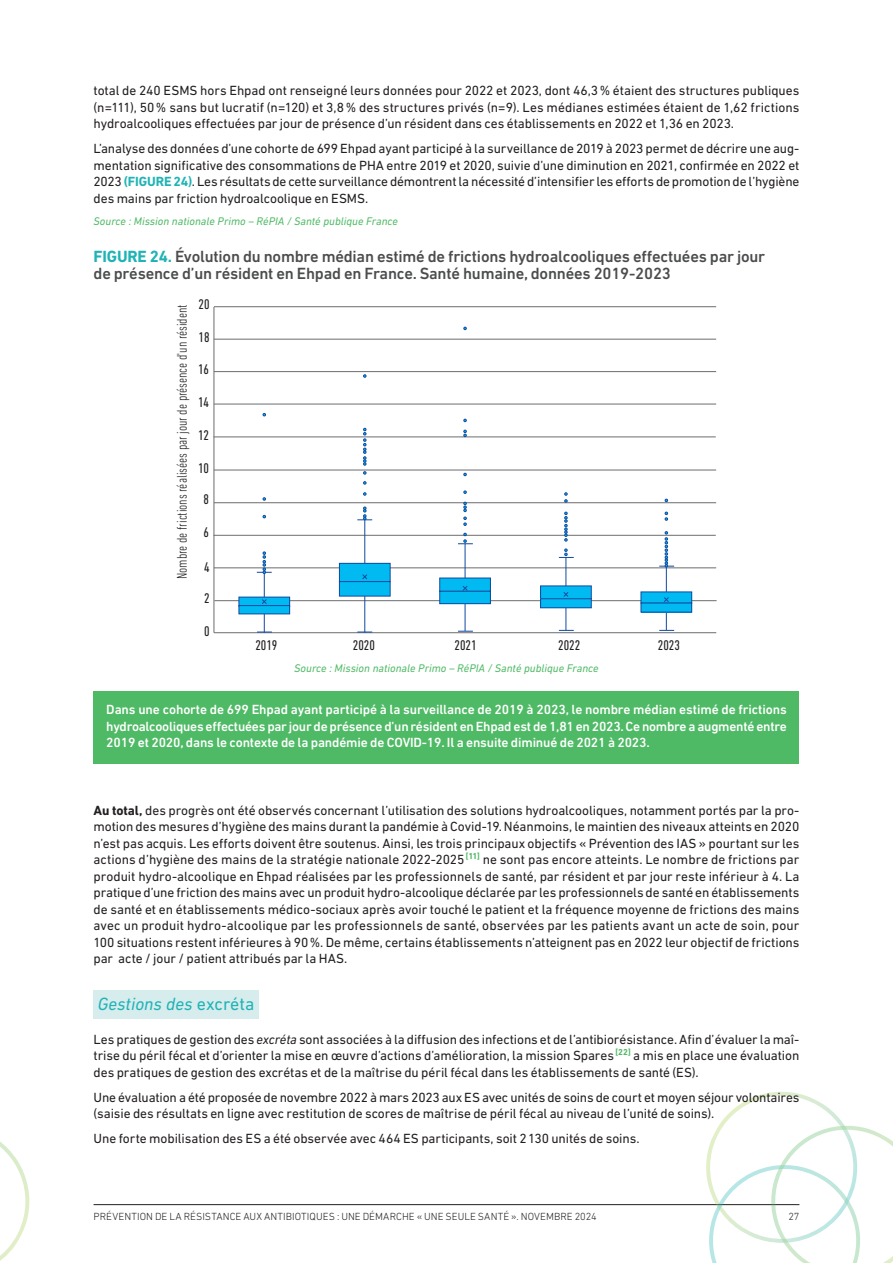
<style>
.page{position:relative;width:893px;height:1263px;background:#fff}
.page>*{position:absolute;margin:0;border:0;box-sizing:border-box;transform-origin:0 0}
._07-Inter4{font:italic 18px "DIN Next LT Pro";color:#20b3b6}
._01-Graphiques-TitresFigures{font:500 16.5px/16.5px "DIN Next LT Pro";letter-spacing:-.01em;color:#4b4c4d}
.t1{font:300 condensed 14.25px "DIN Next LT Pro";color:#231f20}
.t2{font:condensed 14.25px/30.9px "DIN Next LT Pro";color:#231f20;text-align:center}
._05-Texte_Courant{font:13.5px/16.5px "DIN Next LT Pro";letter-spacing:-.005em;color:#231f20;text-align:justify}
._03-Graphiques-Encadré_Vert{font:500 13.5px/16.5px "DIN Next LT Pro";letter-spacing:-.01em;color:#fff;text-align:justify}
._02-Graphiques-Sources{font:italic 11.25px "DIN Next LT Pro";color:#4fba65}
.t3{font:300 10.5px "DIN Next LT Pro";letter-spacing:.005em;color:#231f20}
.s1{font-weight:700;color:#20b3b6}
.s2{font-weight:700}
.s3{font-style:normal}
.s4{font-style:italic}
</style>
<div class="page">
<hr style="left:94px;top:1204px;width:705px;height:1px;background:#231f20">
<svg style="left:0;top:1142px;width:30px;height:119px"></svg>
<svg style="left:701px;top:1091px;width:192px;height:172px"></svg>
<div style="left:94px;top:691px;width:705px;height:72px;background:#4fba65"></div>
<div style="left:94px;top:990px;width:165px;height:29px;background:#d7eced"></div>
<hr style="left:214px;top:632px;width:502px;height:1px;background:#6c6d70">
<hr style="left:214px;top:307px;width:1px;height:326px;background:#6c6d70">
<hr style="left:214px;top:600px;width:503px;height:1px;background:#6c6d70">
<hr style="left:214px;top:568px;width:502px;height:1px;background:#6c6d70">
<hr style="left:214px;top:535px;width:502px;height:1px;background:#6c6d70">
<hr style="left:214px;top:502px;width:502px;height:1px;background:#6c6d70">
<hr style="left:214px;top:470px;width:502px;height:1px;background:#6c6d70">
<hr style="left:214px;top:437px;width:502px;height:1px;background:#6c6d70">
<hr style="left:214px;top:404px;width:502px;height:1px;background:#6c6d70">
<hr style="left:214px;top:371px;width:502px;height:1px;background:#6c6d70">
<hr style="left:214px;top:339px;width:502px;height:1px;background:#6c6d70">
<hr style="left:214px;top:306px;width:502px;height:1px;background:#6c6d70">
<hr style="left:264px;top:574px;width:1px;height:59px;background:#114aa0">
<div style="left:239px;top:597px;width:51px;height:9px;background:#00baf1"></div>
<div style="left:239px;top:597px;width:51px;height:9px;border:1px solid #114aa0"></div>
<div style="left:239px;top:606px;width:51px;height:8px;background:#00baf1"></div>
<div style="left:239px;top:605px;width:51px;height:9px;border:1px solid #114aa0"></div>
<svg style="left:262px;top:599px;width:5px;height:5px"></svg>
<svg style="left:257px;top:552px;width:15px;height:22px"></svg>
<hr style="left:365px;top:520px;width:1px;height:113px;background:#114aa0">
<svg style="left:357px;top:632px;width:15px;height:1px"></svg>
<svg style="left:257px;top:632px;width:15px;height:1px"></svg>
<div style="left:339px;top:563px;width:51px;height:19px;background:#00baf1"></div>
<div style="left:339px;top:563px;width:51px;height:19px;border:1px solid #114aa0"></div>
<div style="left:339px;top:582px;width:51px;height:14px;background:#00baf1"></div>
<div style="left:339px;top:581px;width:51px;height:15px;border:1px solid #114aa0"></div>
<svg style="left:362px;top:574px;width:5px;height:5px"></svg>
<svg style="left:357px;top:507px;width:15px;height:14px"></svg>
<svg style="left:363px;top:428px;width:3px;height:37px"></svg>
<hr style="left:465px;top:544px;width:1px;height:87px;background:#114aa0">
<div style="left:440px;top:578px;width:50px;height:13px;background:#00baf1"></div>
<div style="left:439px;top:578px;width:52px;height:13px;border:1px solid #114aa0"></div>
<div style="left:440px;top:591px;width:50px;height:13px;background:#00baf1"></div>
<div style="left:439px;top:591px;width:52px;height:13px;border:1px solid #114aa0"></div>
<svg style="left:458px;top:631px;width:15px;height:1px"></svg>
<svg style="left:463px;top:586px;width:5px;height:5px"></svg>
<svg style="left:458px;top:533px;width:15px;height:11px"></svg>
<svg style="left:464px;top:430px;width:2px;height:7px"></svg>
<svg style="left:464px;top:502px;width:2px;height:24px"></svg>
<hr style="left:566px;top:557px;width:1px;height:73px;background:#114aa0">
<div style="left:541px;top:586px;width:50px;height:13px;background:#00baf1"></div>
<div style="left:541px;top:599px;width:50px;height:9px;background:#00baf1"></div>
<div style="left:540px;top:598px;width:51px;height:10px;border:1px solid #114aa0"></div>
<svg style="left:559px;top:630px;width:15px;height:1px"></svg>
<svg style="left:563px;top:592px;width:5px;height:5px"></svg>
<svg style="left:559px;top:549px;width:15px;height:9px"></svg>
<svg style="left:564px;top:492px;width:3px;height:10px"></svg>
<svg style="left:564px;top:512px;width:3px;height:29px"></svg>
<hr style="left:666px;top:566px;width:1px;height:64px;background:#114aa0">
<div style="left:641px;top:592px;width:51px;height:11px;background:#00baf1"></div>
<div style="left:641px;top:592px;width:51px;height:11px;border:1px solid #114aa0"></div>
<div style="left:641px;top:603px;width:51px;height:9px;background:#00baf1"></div>
<div style="left:641px;top:603px;width:51px;height:9px;border:1px solid #114aa0"></div>
<svg style="left:659px;top:630px;width:15px;height:1px"></svg>
<svg style="left:664px;top:597px;width:5px;height:5px"></svg>
<svg style="left:659px;top:531px;width:15px;height:36px"></svg>
<svg style="left:665px;top:512px;width:3px;height:8px"></svg>
<p class="_05-Texte_Courant" style="left:94px;top:82px;width:707px">total de 240 ESMS hors Ehpad ont renseigné leurs données pour 2022 et 2023, dont 46,3% étaient des structures publiques (n=111), 50% sans but lucratif (n=120) et 3,8% des structures privés (n=9). Les médianes estimées étaient de 1,62 frictions hydroalcooliques effectuées par jour de présence d’un résident dans ces établissements en 2022 et 1,36 en 2023.</p>
<p class="_05-Texte_Courant" style="left:94px;top:140px;width:707px">L’analyse des données d’une cohorte de 699 Ehpad ayant participé à la surveillance de 2019 à 2023 permet de décrire une aug&shy;mentation significative des consommations de PHA entre 2019 et 2020, suivie d’une diminution en 2021, confirmée en 2022 et 2023 <span class="s1">(FIGURE 24)</span>. Les résultats de cette surveillance démontrent la nécessité d’intensifier les efforts de promotion de l’hygiène des mains par friction hydroalcoolique en ESMS.</p>
<p class="_02-Graphiques-Sources" style="left:94px;top:214px;width:306px">Source : Mission nationale Primo – RéPIA / Santé publique France</p>
<p class="_01-Graphiques-TitresFigures" style="left:94px;top:248px;width:673px"><span class="s1">FIGURE 24.</span> Évolution du nombre médian estimé de frictions hydroalcooliques effectuées par jour de présence d’un résident en Ehpad en France. Santé humaine, données 2019-2023</p>
<p class="t1" style="left:174px;top:579px;width:276px;rotate:-90deg">Nombre de frictions réalisées par jour de présence d'un résident</p>
<p class="t2" style="left:199px;top:289px;width:13px">20</p>
<p class="t2" style="left:199px;top:321px;width:13px">18</p>
<p class="t2" style="left:198px;top:354px;width:13px">16</p>
<p class="t2" style="left:198px;top:387px;width:13px">14</p>
<p class="t2" style="left:198px;top:420px;width:13px">12</p>
<p class="t2" style="left:198px;top:453px;width:13px">10<br>8</p>
<p class="t2" style="left:204px;top:517px;width:7px">6</p>
<p class="t2" style="left:204px;top:551px;width:7px">4</p>
<p class="t2" style="left:204px;top:583px;width:7px">2</p>
<p class="t2" style="left:204px;top:616px;width:7px">0</p>
<p class="t2" style="left:255px;top:630px;width:24px">2019</p>
<p class="t2" style="left:353px;top:630px;width:24px">2020</p>
<p class="t2" style="left:454px;top:630px;width:24px">2021</p>
<p class="t2" style="left:558px;top:630px;width:24px">2022</p>
<p class="t2" style="left:658px;top:630px;width:24px">2023</p>
<p class="_02-Graphiques-Sources" style="left:294px;top:662px;width:306px">Source : Mission nationale Primo – RéPIA / Santé publique France</p>
<p class="_03-Graphiques-Encadré_Vert" style="left:106px;top:701px;width:682px">Dans une cohorte de 699 Ehpad ayant participé à la surveillance de 2019 à 2023, le nombre médian estimé de frictions hydroalcooliques effectuées par jour de présence d’un résident en Ehpad est de 1,81 en 2023. Ce nombre a augmenté entre 2019 et 2020, dans le contexte de la pandémie de COVID-19. Il a ensuite diminué de 2021 à 2023.</p>
<p class="_05-Texte_Courant" style="left:94px;top:801px;width:707px"><span class="s2">Au total,</span> des progrès ont été observés concernant l’utilisation des solutions hydroalcooliques, notamment portés par la pro&shy;motion des mesures d’hygiène des mains durant la pandémie à Covid-19. Néanmoins, le maintien des niveaux atteints en 2020 n’est pas acquis. Les efforts doivent être soutenus. Ainsi, les trois principaux objectifs « Prévention des IAS » pourtant sur les actions d’hygiène des mains de la stratégie nationale 2022-2025 <sup>[11]</sup> ne sont pas encore atteints. Le nombre de frictions par produit hydro-alcoolique en Ehpad réalisées par les professionnels de santé, par résident et par jour reste inférieur à 4. La pratique d’une friction des mains avec un produit hydro-alcoolique déclarée par les professionnels de santé en établissements de santé et en établissements médico-sociaux après avoir touché le patient et la fréquence moyenne de frictions des mains avec un produit hydro-alcoolique par les professionnels de santé, observées par les patients avant un acte de soin, pour 100 situations restent inférieures à 90%. De même, certains établissements n’atteignent pas en 2022 leur objectif de frictions par acte / jour / patient attribués par la HAS.</p>
<p class="_07-Inter4" style="left:98px;top:994px;width:158px">Gestions des <span class="s3">excréta</span></p>
<p class="_05-Texte_Courant" style="left:94px;top:1031px;width:707px">Les pratiques de gestion des <span class="s4">excréta</span> sont associées à la diffusion des infections et de l’antibiorésistance. Afin d’évaluer la maî&shy;trise du péril fécal et d’orienter la mise en œuvre d’actions d’amélioration, la mission Spares <sup>[22]</sup> a mis en place une évaluation des pratiques de gestion des excrétas et de la maîtrise du péril fécal dans les établissements de santé (ES).</p>
<p class="_05-Texte_Courant" style="left:94px;top:1089px;width:707px">Une évaluation a été proposée de novembre 2022 à mars 2023 aux ES avec unités de soins de court et moyen séjour volontaires (saisie des résultats en ligne avec restitution de scores de maîtrise de péril fécal au niveau de l’unité de soins).</p>
<p class="_05-Texte_Courant" style="left:94px;top:1130px;width:548px">Une forte mobilisation des ES a été observée avec 464 ES participants, soit 2130 unités de soins.</p>
<p class="t3" style="left:94px;top:1211px;width:505px">PRÉVENTION DE LA RÉSISTANCE AUX ANTIBIOTIQUES : UNE DÉMARCHE « UNE SEULE SANTÉ ». NOVEMBRE 2024</p>
<p class="t3" style="left:788px;top:1211px;width:13px">27</p>
</div>
